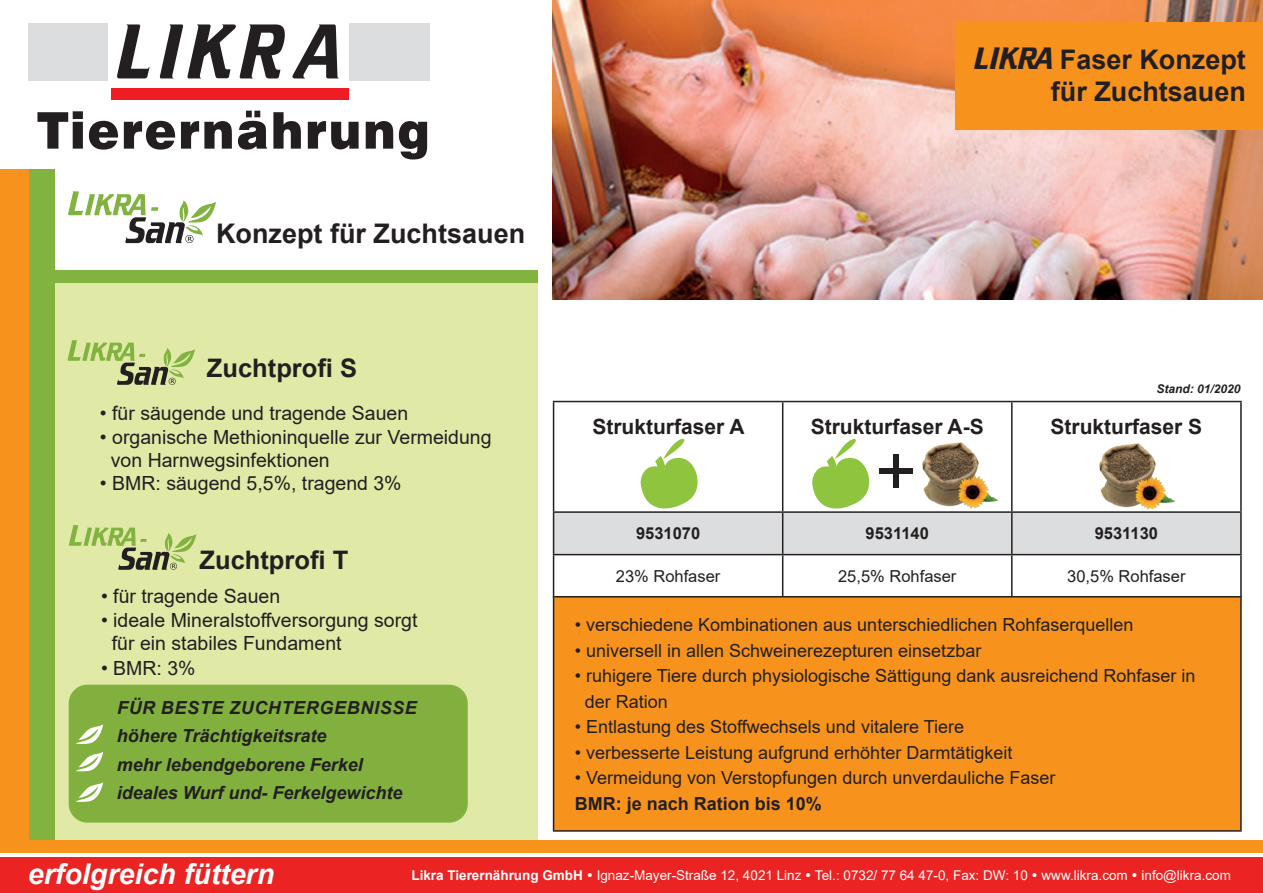
<style>
.page{position:relative;width:1263px;height:893px;background:#fff}
.page>*{position:absolute;margin:0;border:0;box-sizing:border-box;transform-origin:0 0}
.t1{font:italic 700 28.65px "Arial";color:#fff}
.t2{font:700 27px/32.4px "Arial";color:#231f20;text-align:right}
.t3{font:700 25.5px "Arial";color:#231f20}
.t4{font:700 21px "Arial";color:#231f20}
.t5{font:19.5px/23.4px "Arial";color:#231f20}
.t6{font:18px/25.5px "Arial";color:#231f20}
.t7{font:italic 700 18px/28.5px "Arial";color:#231f20}
.t8{font:700 18px "Arial";color:#231f20}
.t9{font:16.5px "Arial";color:#231f20}
.t10{font:700 16.5px "Arial";color:#231f20}
.t11{font:13.5px "Arial";color:#fff}
.t12{font:italic 700 12px "Arial";color:#231f20}
.s1{font-family:"Crillee";font-weight:400}
.s2{font-weight:700}
</style>
<div class="page">
<div style="left:43px;top:277px;width:495px;height:570px;background:#e1e9a7"></div>
<div style="left:28px;top:169px;width:27px;height:678px;background:#82b340"></div>
<img style="left:553px;top:0;width:710px;height:300px">
<div style="left:956px;top:23px;width:307px;height:107px;background:#f7931d"></div>
<div style="left:0;top:857px;width:1263px;height:36px;background:#ec2323"></div>
<div style="left:28px;top:23px;width:80px;height:57px;background:#dcdddf"></div>
<div style="left:349px;top:23px;width:80px;height:57px;background:#dcdddf"></div>
<svg style="left:37px;top:111px;width:390px;height:48px"></svg>
<div style="left:111px;top:89px;width:237px;height:11px;background:#ee1d23"></div>
<svg style="left:117px;top:24px;width:222px;height:55px"></svg>
<div style="left:0;top:169px;width:28px;height:680px;background:#f7931d"></div>
<div style="left:0;top:841px;width:1263px;height:12px;background:#f7931d"></div>
<svg style="left:69px;top:525px;width:127px;height:45px"></svg>
<svg style="left:68px;top:340px;width:127px;height:45px"></svg>
<svg style="left:68px;top:191px;width:148px;height:52px"></svg>
<div style="left:69px;top:685px;width:398px;height:137px;background:#81b03f;border-radius:18px"></div>
<div style="left:69px;top:685px;width:399px;height:138px;border:2px solid #82b340;border-radius:18px"></div>
<svg style="left:75px;top:724px;width:28px;height:20px"></svg>
<svg style="left:75px;top:752px;width:28px;height:20px"></svg>
<svg style="left:75px;top:782px;width:28px;height:20px"></svg>
<hr style="left:553px;top:401px;width:230px;height:1px;background:#231f20">
<hr style="left:553px;top:402px;width:1px;height:109px;background:#231f20">
<hr style="left:783px;top:401px;width:229px;height:1px;background:#231f20">
<hr style="left:782px;top:402px;width:1px;height:109px;background:#231f20">
<hr style="left:1012px;top:401px;width:230px;height:1px;background:#231f20">
<hr style="left:1011px;top:402px;width:1px;height:109px;background:#231f20">
<hr style="left:1240px;top:402px;width:2px;height:109px;background:#231f20">
<hr style="left:553px;top:511px;width:230px;height:2px;background:#231f20">
<hr style="left:553px;top:513px;width:1px;height:41px;background:#231f20">
<hr style="left:1012px;top:511px;width:230px;height:2px;background:#231f20">
<hr style="left:1240px;top:513px;width:2px;height:41px;background:#231f20">
<hr style="left:553px;top:554px;width:230px;height:1px;background:#231f20">
<hr style="left:553px;top:555px;width:1px;height:41px;background:#231f20">
<hr style="left:782px;top:555px;width:1px;height:41px;background:#231f20">
<hr style="left:1012px;top:554px;width:230px;height:1px;background:#231f20">
<hr style="left:1011px;top:555px;width:1px;height:41px;background:#231f20">
<hr style="left:1240px;top:555px;width:2px;height:41px;background:#231f20">
<div style="left:554px;top:597px;width:687px;height:234px;background:#f7931d"></div>
<hr style="left:553px;top:596px;width:689px;height:1px;background:#231f20">
<hr style="left:553px;top:597px;width:1px;height:233px;background:#231f20">
<hr style="left:1240px;top:597px;width:2px;height:233px;background:#231f20">
<hr style="left:553px;top:830px;width:689px;height:2px;background:#231f20">
<svg style="left:554px;top:439px;width:687px;height:116px"></svg>
<div style="left:41px;top:271px;width:497px;height:12px;background:#82b340"></div>
<h2 class="t2" style="left:216px;top:218px;width:311px">Konzept für Zuchtsauen</h2>
<h3 class="t3" style="left:207px;top:350px;width:152px">Zuchtprofi S</h3>
<p class="t5" style="left:100px;top:402px;width:310px">• für säugende und tragende Sauen</p>
<p class="t5" style="left:111px;top:425px;width:382px;text-indent:-11px">• organische Methioninquelle zur Vermeidung von Harnwegsinfektionen</p>
<p class="t5" style="left:100px;top:472px;width:303px">• BMR: säugend 5,5%, tragend 3%</p>
<h3 class="t3" style="left:200px;top:542px;width:150px">Zuchtprofi T</h3>
<p class="t5" style="left:101px;top:584px;width:181px">• für tragende Sauen</p>
<p class="t5" style="left:112px;top:608px;width:307px;text-indent:-11px">• ideale Mineralstoffversorgung sorgt für ein stabiles Fundament</p>
<p class="t5" style="left:101px;top:656px;width:96px">• BMR: 3%</p>
<p class="t7" style="left:117px;top:694px;width:302px">FÜR BESTE ZUCHTERGEBNISSE höhere Trächtigkeitsrate<br>mehr lebendgeborene Ferkel ideales Wurf und- Ferkelgewichte</p>
<h2 class="t2" style="left:974px;top:44px;width:273px"><span class="s1">LIKRA</span> Faser Konzept für Zuchtsauen</h2>
<p class="t12" style="left:1156px;top:380px;width:86px">Stand: 01/2020</p>
<p class="t4" style="left:592px;top:412px;width:154px">Strukturfaser A</p>
<p class="t4" style="left:811px;top:412px;width:175px">Strukturfaser A-S</p>
<p class="t4" style="left:1050px;top:412px;width:153px">Strukturfaser S</p>
<p class="t10" style="left:636px;top:522px;width:66px">9531070</p>
<p class="t10" style="left:866px;top:522px;width:65px">9531140</p>
<p class="t10" style="left:1095px;top:522px;width:65px">9531130</p>
<p class="t9" style="left:616px;top:565px;width:106px">23% Rohfaser</p>
<p class="t9" style="left:838px;top:565px;width:120px">25,5% Rohfaser</p>
<p class="t9" style="left:1067px;top:565px;width:120px">30,5% Rohfaser</p>
<p class="t6" style="left:575px;top:612px;width:560px">• verschiedene Kombinationen aus unterschiedlichen Rohfaserquellen</p>
<p class="t6" style="left:575px;top:637px;width:408px">• universell in allen Schweinerezepturen einsetzbar</p>
<p class="t6" style="left:585px;top:663px;width:612px;text-indent:-10px">• ruhigere Tiere durch physiologische Sättigung dank ausreichend Rohfaser in der Ration</p>
<p class="t6" style="left:575px;top:714px;width:391px">• Entlastung des Stoffwechsels und vitalere Tiere</p>
<p class="t6" style="left:575px;top:739px;width:439px">• verbesserte Leistung aufgrund erhöhter Darmtätigkeit</p>
<p class="t6" style="left:575px;top:765px;width:482px">• Vermeidung von Verstopfungen durch unverdauliche Faser</p>
<p class="t8" style="left:575px;top:791px;width:249px">BMR: je nach Ration bis 10%</p>
<h1 class="t1" style="left:28px;top:854px;width:248px">erfolgreich füttern</h1>
<p class="t11" style="left:411px;top:866px;width:821px"><span class="s2">Likra Tierernährung GmbH</span> • Ignaz-Mayer-Straße 12, 4021 Linz • Tel.: 0732/ 77 64 47-0, Fax: DW: 10 • www.likra.com • info@likra.com</p>
</div>
